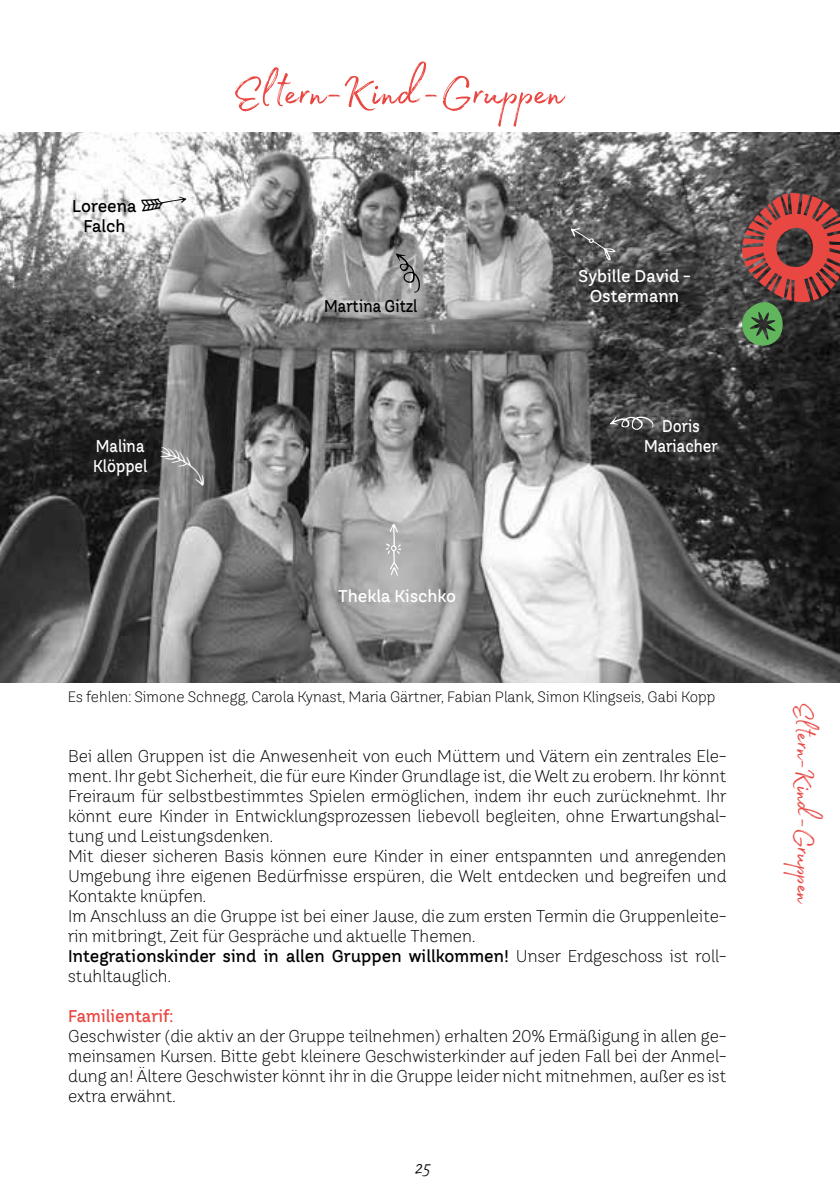
<style>
.page{position:relative;width:840px;height:1191px;background:#fff}
.page>*{position:absolute;margin:0;border:0;box-sizing:border-box;transform-origin:0 0}
.t1{font:56px "Madelyn";letter-spacing:-.015em;color:#e94742}
.t2{font:34px "Madelyn";letter-spacing:-.02em;color:#e94742}
.t3{font:28px "Madelyn";color:#000}
.t4{font:300 17px/20px "TT Hazelnuts";color:#000}
.t5{font:500 17px/20px "TT Hazelnuts";color:#fff;text-align:center}
.t6{font:500 17px/20px "TT Hazelnuts";color:#fff;scale:.9 1}
.t7{font:500 17px "TT Hazelnuts";color:#e94742}
.t8{font:500 17px/20px "TT Hazelnuts";color:#000;text-align:center}
.t9{font:500 17px "TT Hazelnuts";color:#000;scale:.9 1}
.t10{font:300 15px "TT Hazelnuts";color:#000}
.s1{font-weight:500}
</style>
<div class="page">
<img style="left:0;top:132px;width:839px;height:550px">
<svg style="left:740px;top:193px;width:99px;height:154px;background:#7a463e"></svg>
<svg style="left:366px;top:523px;width:56px;height:56px;background:#afafaf"></svg>
<svg style="left:609px;top:403px;width:46px;height:40px;background:#464646"></svg>
<svg style="left:395px;top:253px;width:25px;height:40px"></svg>
<svg style="left:138px;top:183px;width:49px;height:35px"></svg>
<svg style="left:160px;top:447px;width:44px;height:39px;background:#878787"></svg>
<svg style="left:569px;top:215px;width:49px;height:55px;background:#5d5d5d"></svg>
<p class="t8" style="left:72px;top:196px;width:66px">Loreena<br>Falch</p>
<p class="t6" style="left:93px;top:436px;width:62px">Malina<br>Klöppel</p>
<h1 class="t1" style="left:232px;top:50px;width:331px">Eltern-Kind-Gruppen</h1>
<p class="t9" style="left:324px;top:295px;width:105px">Martina Gitzl</p>
<p class="t5" style="left:338px;top:586px;width:119px">Thekla Kischko</p>
<p class="t5" style="left:578px;top:266px;width:114px">Sybille David -<br>Ostermann</p>
<p class="t6" style="left:643px;top:416px;width:83px;text-align:center">Doris<br>Mariacher</p>
<p class="t10" style="left:68px;top:687px;width:648px">Es fehlen: Simone Schnegg, Carola Kynast, Maria Gärtner, Fabian Plank, Simon Klingseis, Gabi Kopp</p>
<p class="t4" style="left:68px;top:746px;width:659px">Bei allen Gruppen ist die Anwesenheit von euch Müttern und Vätern ein zentrales Ele&shy;ment. Ihr gebt Sicherheit, die für eure Kinder Grundlage ist, die Welt zu erobern. Ihr könnt Freiraum für selbstbestimmtes Spielen ermöglichen, indem ihr euch zurücknehmt. Ihr könnt eure Kinder in Entwicklungsprozessen liebevoll begleiten, ohne Erwartungshal&shy;tung und Leistungsdenken.<br>Mit dieser sicheren Basis können eure Kinder in einer entspannten und anregenden Umgebung ihre eigenen Bedürfnisse erspüren, die Welt entdecken und begreifen und Kontakte knüpfen.<br>Im Anschluss an die Gruppe ist bei einer Jause, die zum ersten Termin die Gruppenleite&shy;rin mitbringt, Zeit für Gespräche und aktuelle Themen.<br><span class="s1">Integrationskinder sind in allen Gruppen willkommen!</span> Unser Erdgeschoss ist roll&shy;stuhltauglich.</p>
<p class="t7" style="left:68px;top:1005px;width:107px">Familientarif:</p>
<p class="t4" style="left:68px;top:1026px;width:659px;text-align:justify">Geschwister (die aktiv an der Gruppe teilnehmen) erhalten 20% Ermäßigung in allen ge&shy;meinsamen Kursen. Bitte gebt kleinere Geschwisterkinder auf jeden Fall bei der Anmel&shy;dung an! Ältere Geschwister könnt ihr in die Gruppe leider nicht mitnehmen, außer es ist extra erwähnt.</p>
<h3 class="t3" style="left:414px;top:1146px;width:18px">25</h3>
<h2 class="t2" style="left:829px;top:702px;width:204px;rotate:90deg">Eltern-Kind-Gruppen</h2>
</div>
